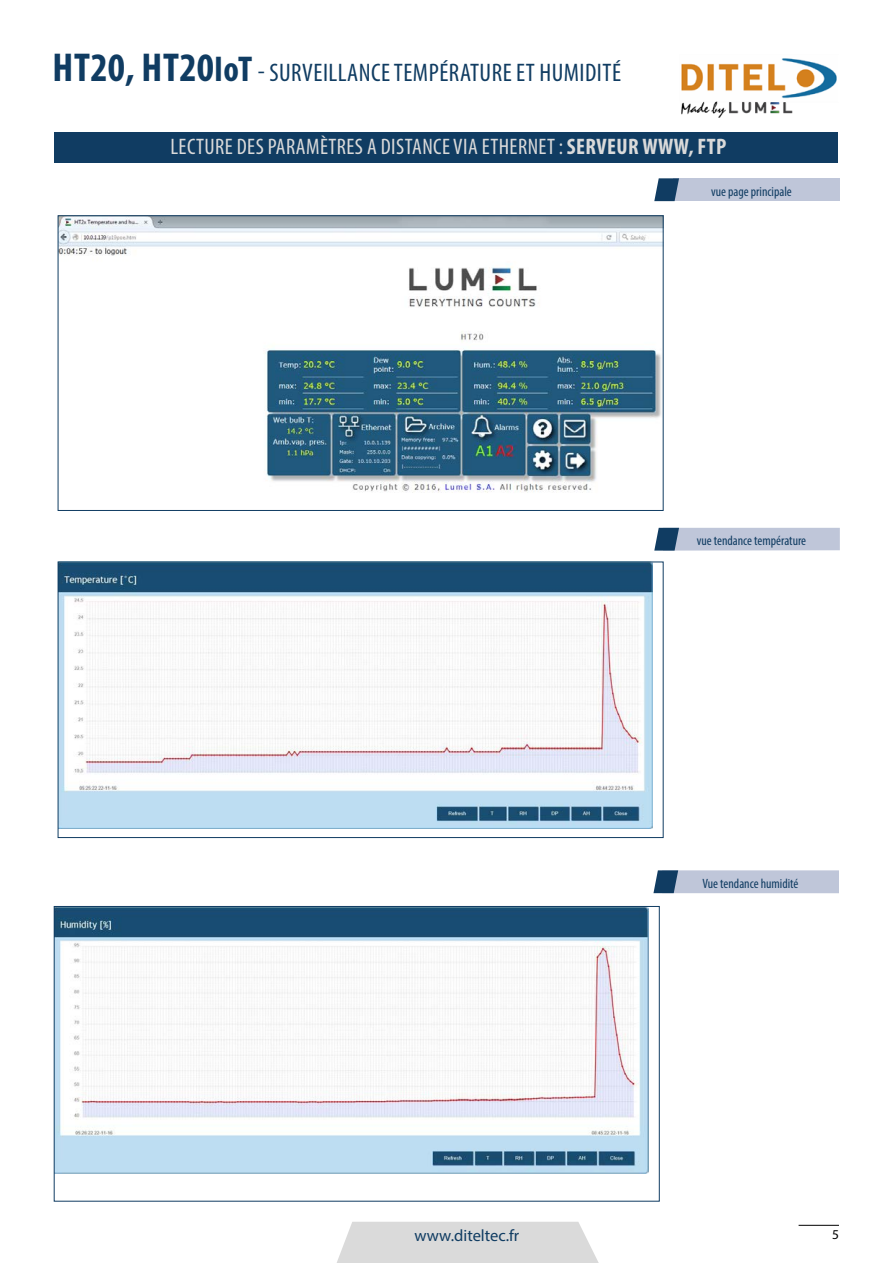
<style>
.page{position:relative;width:893px;height:1263px;background:#fff}
.page>*{position:absolute;margin:0;border:0;box-sizing:border-box;transform-origin:0 0}
.t1{font:condensed 25.5px "Myriad Pro";letter-spacing:.02em;color:#103c62}
.t2{font:condensed 22.5px "Myriad Pro";letter-spacing:.02em;color:#dadada}
.t3{font:16.5px "Myriad Pro";color:#103c62}
.t4{font:condensed 13.5px "Myriad Pro";color:#103c62}
.t5{font:13.5px "Myriad Pro";color:#000}
.s1{font-weight:700;font-size:40.5px}
.s2{font-weight:700;font-size:36px}
.s3{font-weight:700}
</style>
<div class="page">
<svg style="left:337px;top:1222px;width:262px;height:41px;background:#dcdcdc"></svg>
<hr style="left:799px;top:1225px;width:40px;height:1px;background:#000">
<img style="left:60px;top:218px;width:601px;height:275px">
<div style="left:58px;top:216px;width:605px;height:295px;border:1px solid #103c62"></div>
<div style="left:54px;top:132px;width:784px;height:30px;background:#103c62"></div>
<div style="left:674px;top:178px;width:166px;height:23px;background:#bfc6d9"></div>
<svg style="left:654px;top:178px;width:25px;height:23px"></svg>
<img style="left:60px;top:564px;width:593px;height:264px">
<div style="left:58px;top:562px;width:605px;height:276px;border:1px solid #103c62"></div>
<img style="left:56px;top:908px;width:593px;height:265px">
<div style="left:54px;top:906px;width:605px;height:295px;border:1px solid #103c62"></div>
<div style="left:663px;top:528px;width:177px;height:23px;background:#bfc6d9"></div>
<svg style="left:654px;top:528px;width:25px;height:23px"></svg>
<div style="left:662px;top:870px;width:177px;height:23px;background:#bfc6d9"></div>
<svg style="left:653px;top:870px;width:25px;height:23px"></svg>
<img style="left:681px;top:58px;width:156px;height:59px">
<h1 class="t1" style="left:53px;top:57px;width:570px"><span class="s1">HT20, HT20</span><span class="s2">IoT</span> - SURVEILLANCE TEMPÉRATURE ET HUMIDITÉ</h1>
<h2 class="t2" style="left:170px;top:133px;width:557px">LECTURE DES PARAMÈTRES A DISTANCE VIA ETHERNET : <span class="s3">SERVEUR WWW, FTP</span></h2>
<p class="t4" style="left:711px;top:183px;width:82px">vue page principale</p>
<p class="t4" style="left:697px;top:532px;width:111px">vue tendance température</p>
<p class="t4" style="left:703px;top:875px;width:97px">Vue tendance humidité</p>
<p class="t3" style="left:415px;top:1225px;width:106px">www.diteltec.fr</p>
<p class="t5" style="left:832px;top:1226px;width:8px">5</p>
</div>
